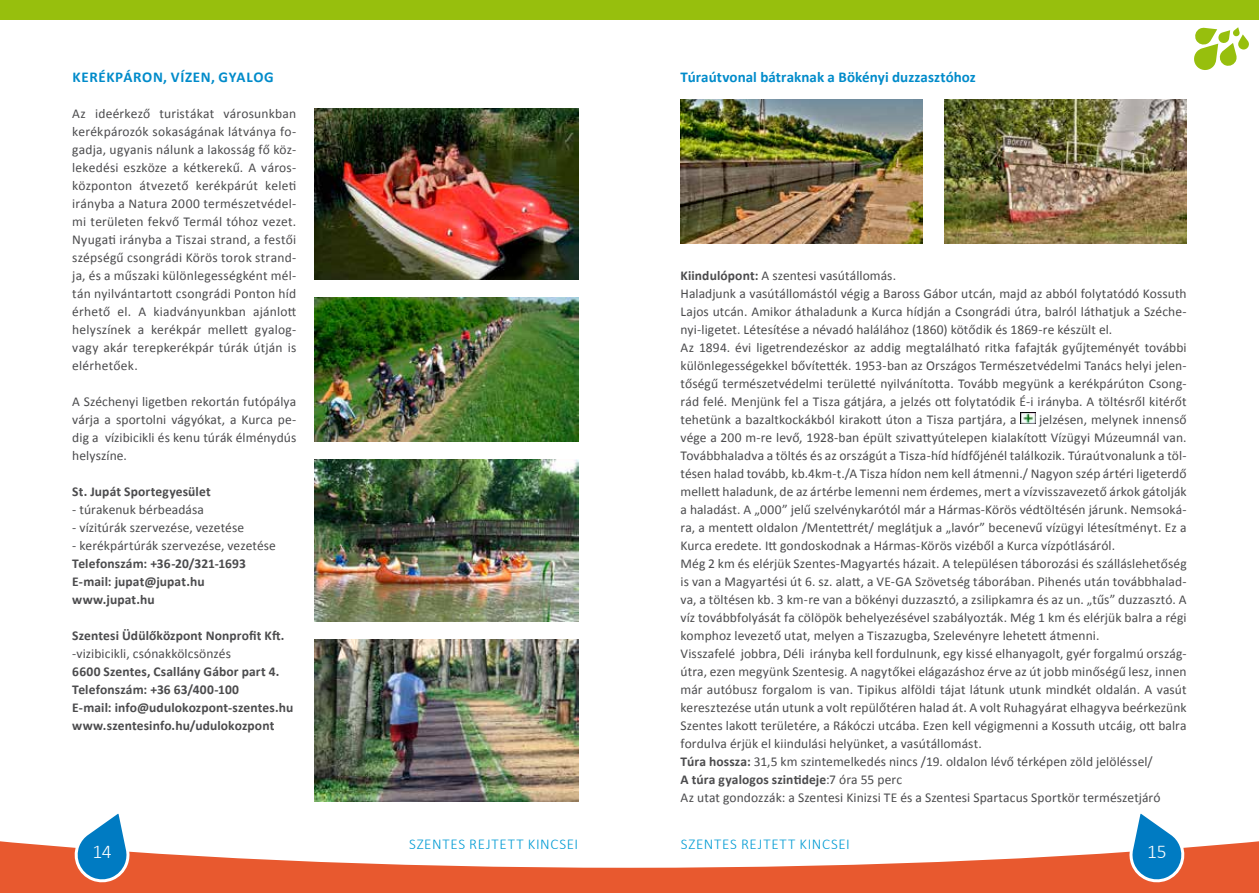
<style>
.page{position:relative;width:1259px;height:893px;background:#fff}
.page>*{position:absolute;margin:0;border:0;box-sizing:border-box;transform-origin:0 0}
.t1{font:300 19.5px "Calibri";color:#fff}
.t2{font:700 15px "Calibri";letter-spacing:.045em;color:#008bca}
.t3{font:300 15px "Calibri";letter-spacing:.05em;color:#009bd4}
.t4{font:13.5px/18px "Calibri";letter-spacing:.005em;color:#4b4b4d;text-align:justify}
.t5{font:700 13.5px/18px "Calibri";letter-spacing:.01em;color:#4b4b4d}
.s1{font-weight:700}
</style>
<div class="page">
<svg style="left:0;top:841px;width:1259px;height:52px;fill:#e8592f"></svg>
<svg style="left:73px;top:813px;width:55px;height:72px"></svg>
<svg style="left:1130px;top:813px;width:56px;height:72px"></svg>
<svg style="left:1194px;top:27px;width:55px;height:43px"></svg>
<div style="left:0;top:0;width:1259px;height:20px;background:#97bf0d"></div>
<img style="left:315px;top:640px;width:263px;height:162px">
<img style="left:315px;top:298px;width:263px;height:144px">
<img style="left:315px;top:460px;width:263px;height:162px">
<img style="left:315px;top:109px;width:263px;height:171px">
<img style="left:1020px;top:412px;width:15px;height:12px">
<img style="left:680px;top:100px;width:243px;height:144px">
<img style="left:944px;top:100px;width:242px;height:144px">
<p class="t2" style="left:73px;top:67px;width:203px">Ke rékpáron, vízen, gyalog</p>
<p class="t4" style="left:72px;top:104px;width:225px">Az ideérkező turistákat városunkban kerékpározók sokaságának látványa fo&shy;gadja, ugyanis nálunk a lakosság fő köz&shy;lekedési eszköze a kétkerekű. A város&shy;központon átvezető kerékpárút keleti irányba a Natura 2000 természetvédel&shy;mi területen fekvő Termál tóhoz vezet.<br>Nyugati irányba a Tiszai strand, a festői szépségű csongrádi Körös torok strand&shy;ja, és a műszaki különlegességként mél&shy;tán nyilvántartott csongrádi Ponton híd érhető el. A kiadványunkban ajánlott helyszínek a kerékpár mellett gyalog&shy;vagy akár terepkerékpár túrák útján is elérhetőek.</p>
<p class="t4" style="left:72px;top:392px;width:225px">A Széchenyi ligetben rekortán futópálya várja a sportolni vágyókat, a Kurca pe&shy;dig a vízibicikli és kenu túrák élménydús helyszíne.</p>
<p class="t5" style="left:72px;top:482px;width:140px">St. Jupát Sportegyesület</p>
<p class="t4" style="left:72px;top:500px;width:133px">- túrakenuk bérbeadása</p>
<p class="t4" style="left:72px;top:518px;width:173px">- vízitúrák szervezése, vezetése</p>
<p class="t4" style="left:72px;top:536px;width:205px">- kerékpártúrák szervezése, vezetése</p>
<p class="t5" style="left:72px;top:554px;width:175px">Telefonszám: +36-20/321-1693<br>E-mail: jupat@jupat.hu www.jupat.hu</p>
<p class="t5" style="left:72px;top:626px;width:214px">Szentesi Üdülőközpont Nonprofit Kft.</p>
<p class="t4" style="left:72px;top:644px;width:160px">-vizibicikli, csónakkölcsönzés</p>
<p class="t5" style="left:72px;top:662px;width:223px">6600 Szentes, Csallány Gábor part 4.<br>Telefonszám: +36 63/400-100<br>E-mail: info@udulokozpont-szentes.hu www.szentesinfo.hu/udulokozpont</p>
<p class="t2" style="left:680px;top:67px;width:297px">Túraútvonal bátraknak a Bökényi duzzasztóhoz</p>
<p class="t4" style="left:680px;top:266px;width:507px;text-align:left"><span class="s1">Kiindulópont:</span> A szentesi vasútállomás.<br>Haladjunk a vasútállomástól végig a Baross Gábor utcán, majd az abból folytatódó Kossuth Lajos utcán. Amikor áthaladunk a Kurca hídján a Csongrádi útra, balról láthatjuk a Széche&shy;nyi-ligetet. Létesítése a névadó halálához (1860) kötődik és 1869-re készült el.<br>Az 1894. évi ligetrendezéskor az addig megtalálható ritka fafajták gyűjteményét további különlegességekkel bővítették. 1953-ban az Országos Természetvédelmi Tanács helyi jelen&shy;tőségű természetvédelmi területté nyilvánította. Tovább megyünk a kerékpárúton Csong&shy;rád felé. Menjünk fel a Tisza gátjára, a jelzés ott folytatódik É-i irányba. A töltésről kitérőt tehetünk a bazaltkockákból kirakott úton a Tisza partjára, a</p>
<p class="t4" style="left:680px;top:410px;width:507px;text-align:left;text-indent:359px">jelzésen, melynek innenső vége a 200 m-re levő, 1928-ban épült szivattyútelepen kialakított Vízügyi Múzeumnál van.<br>Továbbhaladva a töltés és az országút a Tisza-híd hídfőjénél találkozik. Túraútvonalunk a töl&shy;tésen halad tovább, kb.4km-t./A Tisza hídon nem kell átmenni./ Nagyon szép ártéri ligeterdő mellett haladunk, de az ártérbe lemenni nem érdemes, mert a vízvisszavezető árkok gátolják a haladást. A „000” jelű szelvénykarótól már a Hármas-Körös védtöltésén járunk. Nemsoká&shy;ra, a mentett oldalon /Mentettrét/ meglátjuk a „lavór” becenevű vízügyi létesítményt. Ez a Kurca eredete. Itt gondoskodnak a Hármas-Körös vizéből a Kurca vízpótlásáról.<br>Még 2 km és elérjük Szentes-Magyartés házait. A településen táborozási és szálláslehetőség is van a Magyartési út 6. sz. alatt, a VE-GA Szövetség táborában. Pihenés után továbbhalad&shy;va, a töltésen kb. 3 km-re van a bökényi duzzasztó, a zsilipkamra és az un. „tűs” duzzasztó. A víz továbbfolyását fa cölöpök behelyezésével szabályozták. Még 1 km és elérjük balra a régi komphoz levezető utat, melyen a Tiszazugba, Szelevényre lehetett átmenni.<br>Visszafelé jobbra, Déli irányba kell fordulnunk, egy kissé elhanyagolt, gyér forgalmú ország&shy;útra, ezen megyünk Szentesig. A nagytőkei elágazáshoz érve az út jobb minőségű lesz, innen már autóbusz forgalom is van. Tipikus alföldi tájat látunk utunk mindkét oldalán. A vasút keresztezése után utunk a volt repülőtéren halad át. A volt Ruhagyárat elhagyva beérkezünk Szentes lakott területére, a Rákóczi utcába. Ezen kell végigmenni a Kossuth utcáig, ott balra fordulva érjük el kiindulási helyünket, a vasútállomást.<br><span class="s1">Túra hossza:</span> 31,5 km szintemelkedés nincs /19. oldalon lévő térképen zöld jelöléssel/<br><span class="s1">A túra gyalogos szintideje</span>:7 óra 55 perc<br>Az utat gondozzák: a Szentesi Kinizsi TE és a Szentesi Spartacus Sportkör természetjáró</p>
<p class="t3" style="left:409px;top:835px;width:171px">SZENTES REJTETT KINCSEI</p>
<p class="t3" style="left:681px;top:835px;width:171px">SZENTES REJTETT KINCSEI</p>
<h1 class="t1" style="left:93px;top:840px;width:21px">14</h1>
<h1 class="t1" style="left:1147px;top:840px;width:21px">15</h1>
</div>
